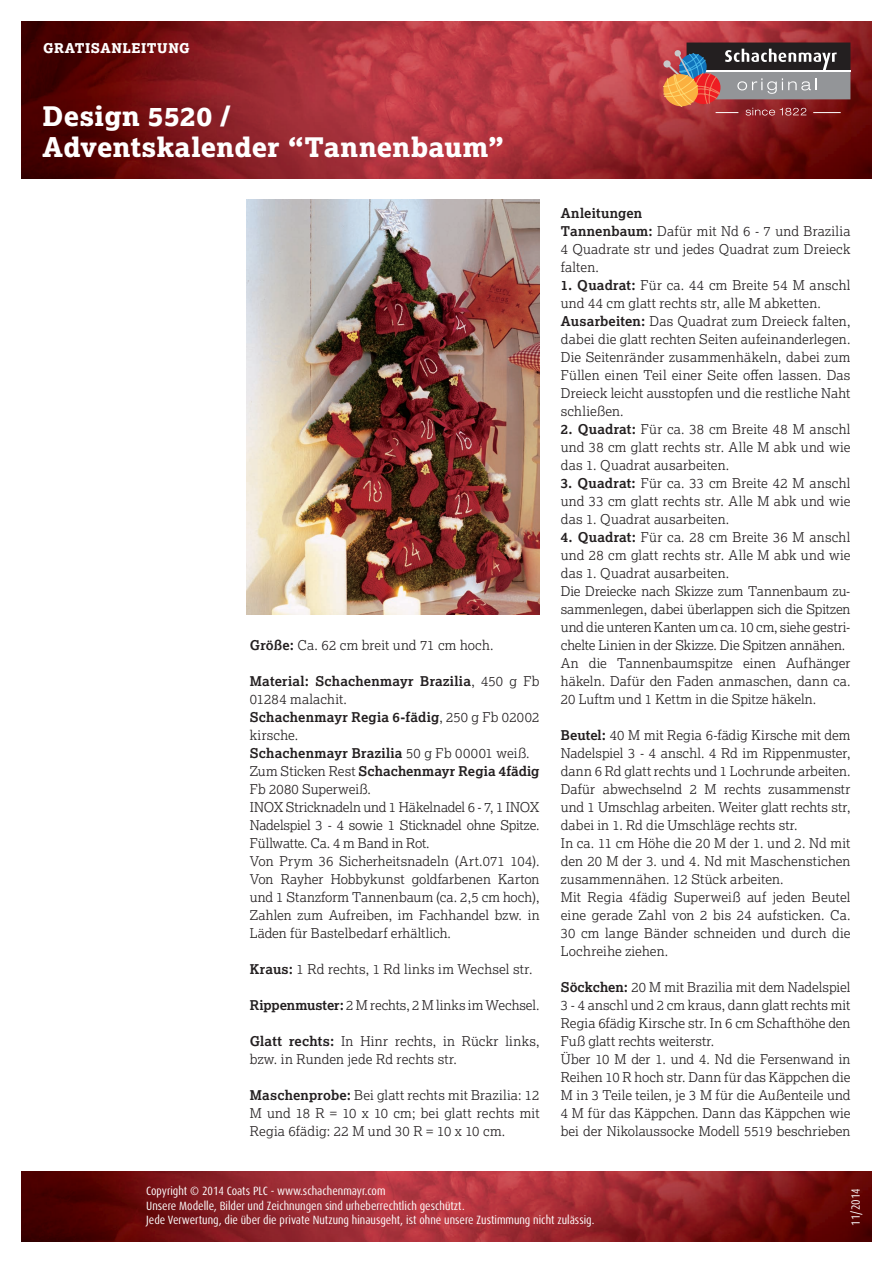
<style>
.page{position:relative;width:893px;height:1263px;background:#fff}
.page>*{position:absolute;margin:0;border:0;box-sizing:border-box;transform-origin:0 0}
.t1{font:800 27px/31.5px "Lexia";letter-spacing:.015em;color:#fff}
.t2{font:300 13.5px/18px "Lexia";letter-spacing:.005em;color:#231f20}
.t3{font:800 13.5px "Lexia";letter-spacing:.04em;color:#fff}
.t4{font:condensed 12px/14.4px "Dax OT";color:#fff}
.s1{font-weight:700}
</style>
<div class="page">
<img style="left:21px;top:21px;width:851px;height:158px">
<img style="left:21px;top:1172px;width:851px;height:70px">
<div style="left:686px;top:43px;width:164px;height:27px;background:#231f20"></div>
<div style="left:686px;top:72px;width:164px;height:27px;background:#939598"></div>
<hr style="left:686px;top:70px;width:164px;height:2px;background:#fff">
<svg style="left:662px;top:49px;width:179px;height:67px"></svg>
<img style="left:247px;top:200px;width:292px;height:414px">
<p class="t3" style="left:43px;top:39px;width:148px">GRATISANLEITUNG</p>
<h1 class="t1" style="left:43px;top:100px;width:464px">Design 5520 /<br>Adventskalender “Tannenbaum”</h1>
<p class="t2" style="left:250px;top:636px;width:245px"><span class="s1">Größe:</span> Ca. 62 cm breit und 71 cm hoch.</p>
<p class="t2" style="left:250px;top:672px;width:291px"><span class="s1">Material: Schachenmayr Brazilia</span>, 450 g Fb 01284 malachit.<br><span class="s1">Schachenmayr Regia 6-fädig</span>, 250 g Fb 02002 kirsche.<br><span class="s1">Schachenmayr Brazilia</span> 50 g Fb 00001 weiß.<br>Zum Sticken Rest <span class="s1">Schachenmayr Regia 4fädig </span>Fb 2080 Superweiß.<br>INOX Stricknadeln und 1 Häkelnadel 6 - 7, 1 INOX Nadelspiel 3 - 4 sowie 1 Sticknadel ohne Spitze.<br>Füllwatte. Ca. 4 m Band in Rot.<br>Von Prym 36 Sicherheitsnadeln (Art.071 104).<br>Von Rayher Hobbykunst goldfarbenen Karton und 1 Stanzform Tannenbaum (ca. 2,5 cm hoch), Zahlen zum Aufreiben, im Fachhandel bzw. in Läden für Bastelbedarf erhältlich.</p>
<p class="t2" style="left:250px;top:960px;width:284px"><span class="s1">Kraus:</span> 1 Rd rechts, 1 Rd links im Wechsel str.</p>
<p class="t2" style="left:250px;top:996px;width:291px"><span class="s1">Rippenmuster:</span> 2 M rechts, 2 M links im Wechsel.</p>
<p class="t2" style="left:250px;top:1032px;width:291px"><span class="s1">Glatt rechts:</span> In Hinr rechts, in Rückr links, bzw. in Runden jede Rd rechts str.</p>
<p class="t2" style="left:250px;top:1086px;width:291px;text-align:justify"><span class="s1">Maschenprobe:</span> Bei glatt rechts mit Brazilia: 12<br>M und 18 R = 10 x 10 cm; bei glatt rechts mit Regia 6fädig: 22 M und 30 R = 10 x 10 cm.</p>
<p class="t2" style="left:561px;top:204px;width:291px"><span class="s1">Anleitungen<br>Tannenbaum:</span> Dafür mit Nd 6 - 7 und Brazilia<br>4 Quadrate str und jedes Quadrat zum Dreieck falten.</p>
<p class="t2" style="left:561px;top:276px;width:291px"><span class="s1">1. Quadrat:</span> Für ca. 44 cm Breite 54 M anschl und 44 cm glatt rechts str, alle M abketten.<br><span class="s1">Ausarbeiten:</span> Das Quadrat zum Dreieck falten, dabei die glatt rechten Seiten aufeinanderlegen.<br>Die Seitenränder zusammenhäkeln, dabei zum Füllen einen Teil einer Seite offen lassen. Das Dreieck leicht ausstopfen und die restliche Naht schließen.</p>
<p class="t2" style="left:561px;top:419px;width:291px;text-align:justify"><span class="s1">2. Quadrat:</span> Für ca. 38 cm Breite 48 M anschl und 38 cm glatt rechts str. Alle M abk und wie das 1. Quadrat ausarbeiten.</p>
<p class="t2" style="left:561px;top:473px;width:291px;text-align:justify"><span class="s1">3. Quadrat:</span> Für ca. 33 cm Breite 42 M anschl und 33 cm glatt rechts str. Alle M abk und wie das 1. Quadrat ausarbeiten.</p>
<p class="t2" style="left:561px;top:527px;width:291px"><span class="s1">4. Quadrat:</span> Für ca. 28 cm Breite 36 M anschl und 28 cm glatt rechts str. Alle M abk und wie das 1. Quadrat ausarbeiten.<br>Die Dreiecke nach Skizze zum Tannenbaum zu&shy;sammenlegen, dabei überlappen sich die Spitzen und die unteren Kanten um ca. 10 cm, siehe gestri&shy;chelte Linien in der Skizze. Die Spitzen annähen.<br>An die Tannenbaumspitze einen Aufhänger häkeln. Dafür den Faden anmaschen, dann ca.<br>20 Luftm und 1 Kettm in die Spitze häkeln.</p>
<p class="t2" style="left:561px;top:725px;width:291px"><span class="s1">Beutel:</span> 40 M mit Regia 6-fädig Kirsche mit dem Nadelspiel 3 - 4 anschl. 4 Rd im Rippenmuster, dann 6 Rd glatt rechts und 1 Lochrunde arbeiten.<br>Dafür abwechselnd 2 M rechts zusammenstr und 1 Umschlag arbeiten. Weiter glatt rechts str, dabei in 1. Rd die Umschläge rechts str.<br>In ca. 11 cm Höhe die 20 M der 1. und 2. Nd mit den 20 M der 3. und 4. Nd mit Maschenstichen zusammennähen. 12 Stück arbeiten.<br>Mit Regia 4fädig Superweiß auf jeden Beutel eine gerade Zahl von 2 bis 24 aufsticken. Ca.<br>30 cm lange Bänder schneiden und durch die Lochreihe ziehen.</p>
<p class="t2" style="left:561px;top:977px;width:291px"><span class="s1">Söckchen:</span> 20 M mit Brazilia mit dem Nadelspiel 3 - 4 anschl und 2 cm kraus, dann glatt rechts mit Regia 6fädig Kirsche str. In 6 cm Schafthöhe den Fuß glatt rechts weiterstr.<br>Über 10 M der 1. und 4. Nd die Fersenwand in Reihen 10 R hoch str. Dann für das Käppchen die M in 3 Teile teilen, je 3 M für die Außenteile und 4 M für das Käppchen. Dann das Käppchen wie bei der Nikolaussocke Modell 5519 beschrieben</p>
<p class="t4" style="left:146px;top:1184px;width:450px">Copyright © 2014 Coats PLC - www.schachenmayr.com<br>Unsere Modelle, Bilder und Zeichnungen sind urheberrechtlich geschützt.<br>Jede Verwertung, die über die private Nutzung hinausgeht, ist ohne unsere Zustimmung nicht zulässig.</p>
<p class="t4" style="left:849px;top:1225px;width:39px;rotate:-90deg">11/2014</p>
</div>
